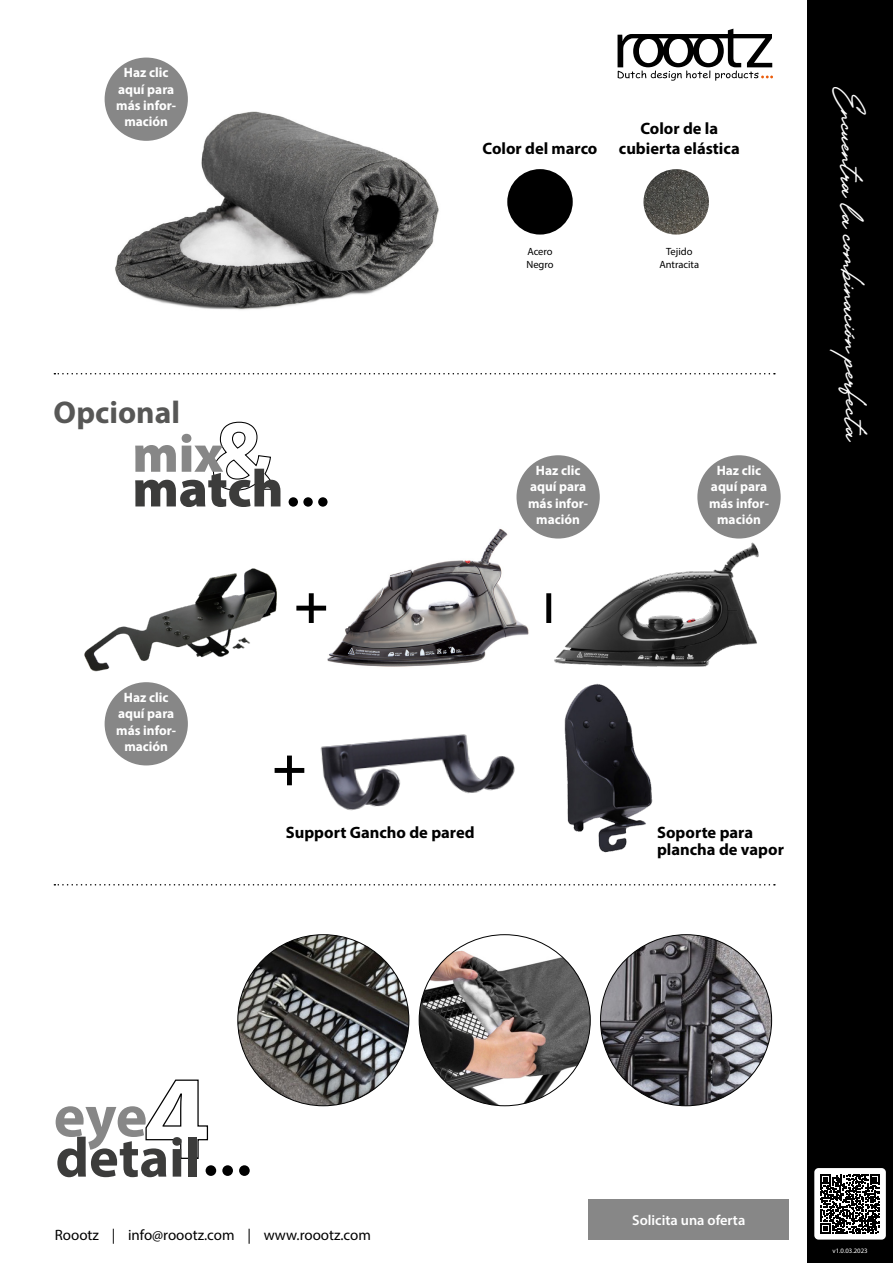
<style>
.page{position:relative;width:893px;height:1263px;background:#fff}
.page>*{position:absolute;margin:0;border:0;box-sizing:border-box;transform-origin:0 0}
.t1{font:700 60.15px "Myriad Pro";color:#878787}
.t2{font:700 56.25px "Myriad Pro";color:#3c3c3b}
.t3{font:700 31.5px "Myriad Pro";color:#575756}
.t4{font:27px "The Philadelphia Story";color:#fff}
.t5{font:700 16.5px/19.8px "Myriad Pro";color:#000;text-align:center}
.t6{font:15px "Myriad Pro";color:#000}
.t7{font:600 14.4px "Myriad Pro";color:#fff}
.t8{font:700 13.65px/16.4px "Myriad Pro";color:#fff;text-align:center}
.t9{font:10.5px/12.6px "Myriad Pro";color:#000;text-align:center}
.t10{font:6.75px "Myriad Pro";color:#fff}
</style>
<div class="page">
<div style="left:808px;top:0;width:85px;height:1263px;background:#000"></div>
<svg style="left:617px;top:29px;width:156px;height:52px"></svg>
<img style="left:326px;top:515px;width:225px;height:152px">
<img style="left:554px;top:536px;width:204px;height:131px">
<svg style="left:296px;top:593px;width:30px;height:30px"></svg>
<svg style="left:275px;top:755px;width:17px;height:30px"></svg>
<svg style="left:546px;top:593px;width:5px;height:30px"></svg>
<img style="left:643px;top:169px;width:66px;height:66px;border-radius:33px">
<div style="left:507px;top:169px;width:66px;height:66px;background:#000;border-radius:50%"></div>
<img style="left:84px;top:568px;width:193px;height:121px">
<img style="left:104px;top:77px;width:335px;height:233px">
<svg style="left:135px;top:422px;width:145px;height:85px"></svg>
<div style="left:289px;top:497px;width:9px;height:10px;background:#000;border-radius:50%"></div>
<svg style="left:318px;top:497px;width:10px;height:10px"></svg>
<svg style="left:303px;top:497px;width:10px;height:10px"></svg>
<svg style="left:145px;top:1080px;width:64px;height:79px"></svg>
<div style="left:206px;top:1165px;width:10px;height:11px;background:#000;border-radius:50%"></div>
<div style="left:239px;top:1165px;width:11px;height:11px;background:#000;border-radius:50%"></div>
<div style="left:222px;top:1165px;width:11px;height:11px;background:#000;border-radius:50%"></div>
<svg style="left:54px;top:373px;width:721px;height:1px"></svg>
<svg style="left:54px;top:884px;width:721px;height:1px"></svg>
<img style="left:238px;top:935px;width:171px;height:171px;border-radius:86px">
<img style="left:600px;top:935px;width:172px;height:171px;border-radius:86px">
<svg style="left:419px;top:935px;width:171px;height:171px"></svg>
<img style="left:292px;top:734px;width:223px;height:77px">
<img style="left:564px;top:683px;width:89px;height:170px">
<div style="left:814px;top:1168px;width:72px;height:71px;background:#fff;border-radius:4px"></div>
<svg style="left:820px;top:1174px;width:60px;height:60px"></svg>
<div style="left:589px;top:1199px;width:200px;height:40px;background:#878787"></div>
<div style="left:516px;top:455px;width:84px;height:83px;background:#878787;border-radius:50%"></div>
<div style="left:105px;top:682px;width:83px;height:83px;background:#878787;border-radius:50%"></div>
<div style="left:105px;top:58px;width:83px;height:83px;background:#878787;border-radius:50%"></div>
<div style="left:697px;top:455px;width:84px;height:83px;background:#878787;border-radius:50%"></div>
<p class="t8" style="left:116px;top:64px;width:61px">Haz clic aquí para más infor&shy;mación</p>
<h3 class="t3" style="left:54px;top:392px;width:128px">Opcional</h3>
<p class="t8" style="left:116px;top:689px;width:61px">Haz clic aquí para más infor&shy;mación</p>
<p class="t5" style="left:483px;top:138px;width:116px">Color del marco</p>
<p class="t5" style="left:619px;top:118px;width:122px">Color de la cubierta elástica</p>
<p class="t9" style="left:526px;top:245px;width:29px;text-align:left">Acero<br>Negro</p>
<p class="t9" style="left:659px;top:245px;width:41px">Tejido<br>Antracita</p>
<p class="t8" style="left:528px;top:462px;width:61px">Haz clic aquí para más infor&shy;mación</p>
<p class="t8" style="left:709px;top:462px;width:61px">Haz clic aquí para más infor&shy;mación</p>
<h3 class="t4" style="left:865px;top:86px;width:355px;rotate:89deg">Encuentra la combinación perfecta</h3>
<p class="t5" style="left:286px;top:822px;width:190px">Support Gancho de pared</p>
<p class="t5" style="left:657px;top:824px;width:128px;line-height:16.5px;text-align:left">Soporte para plancha de vapor</p>
<h1 class="t1" style="left:54px;top:1077px;width:95px">eye</h1>
<h2 class="t2" style="left:56px;top:1121px;width:146px">detail</h2>
<p class="t6" style="left:55px;top:1226px;width:318px">Roootz | info@roootz.com | www.roootz.com</p>
<p class="t7" style="left:632px;top:1210px;width:115px">Solicita una oferta</p>
<p class="t10" style="left:832px;top:1247px;width:37px">v1.0.03.2023</p>
</div>
